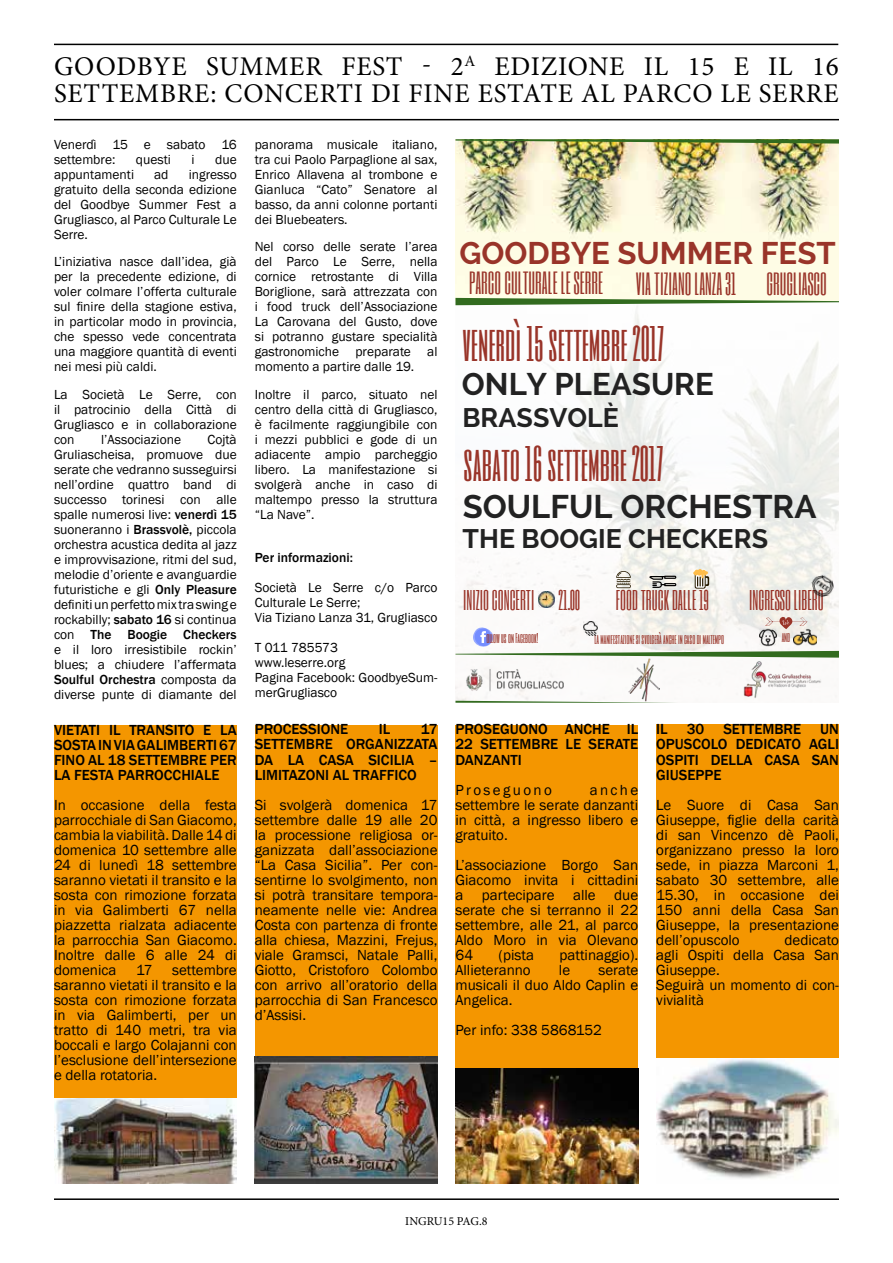
<style>
.page{position:relative;width:893px;height:1263px;background:#fff}
.page>*{position:absolute;margin:0;border:0;box-sizing:border-box;transform-origin:0 0}
.t1{font:41.55px "Six Caps";color:#993429}
.t2{font:700 32.55px "Raleway";color:#222}
.t3{font:700 31.05px "Raleway";color:#993429}
.t4{font:700 31.05px "Raleway";color:#222}
.t5{font:27px/27px "Minion Pro";letter-spacing:.03em;color:#000}
.t6{font:26.7px "Six Caps";color:#993429}
.t7{font:700 26.7px "Raleway";color:#222}
.t8{font:23.7px "Six Caps";color:#993429}
.t9{font:15px/15px "Franklin Gothic";color:#000;text-align:justify}
.t10{font:500 15px/15px "Franklin Gothic";color:#000;text-align:justify}
.t11{font:15px "Franklin Gothic";letter-spacing:.16em;color:#000}
.t12{font:13.5px/15px "Franklin Gothic";color:#000;text-align:justify}
.t13{font:500 13.5px "Franklin Gothic";color:#000}
.t14{font:12px "Minion Pro";letter-spacing:-.005em;color:#000}
.t15{font:11.85px "Six Caps";color:#993429}
.s1{font-weight:500}
</style>
<div class="page">
<hr style="left:54px;top:1198px;width:785px;height:2px;background:#000">
<div style="left:656px;top:724px;width:183px;height:458px;background:#f49600"></div>
<div style="left:455px;top:725px;width:183px;height:458px;background:#f49600"></div>
<div style="left:255px;top:725px;width:182px;height:458px;background:#f49600"></div>
<div style="left:54px;top:725px;width:183px;height:458px;background:#f49600"></div>
<hr style="left:54px;top:44px;width:784px;height:1px;background:#000">
<hr style="left:54px;top:119px;width:785px;height:1px;background:#000">
<img style="left:455px;top:305px;width:384px;height:396px">
<img style="left:455px;top:144px;width:384px;height:154px">
<svg style="left:455px;top:701px;width:222px;height:2px"></svg>
<svg style="left:455px;top:298px;width:384px;height:7px;background:#82a471"></svg>
<svg style="left:693px;top:569px;width:16px;height:20px"></svg>
<svg style="left:649px;top:576px;width:27px;height:12px"></svg>
<svg style="left:616px;top:584px;width:15px;height:4px"></svg>
<svg style="left:616px;top:571px;width:15px;height:16px"></svg>
<img style="left:538px;top:592px;width:16px;height:16px">
<img style="left:811px;top:574px;width:24px;height:24px">
<svg style="left:455px;top:617px;width:384px;height:41px"></svg>
<img style="left:629px;top:658px;width:31px;height:43px">
<img style="left:465px;top:663px;width:103px;height:34px">
<img style="left:743px;top:660px;width:78px;height:39px">
<img style="left:455px;top:139px;width:384px;height:5px">
<img style="left:54px;top:1098px;width:183px;height:85px">
<img style="left:455px;top:1068px;width:183px;height:115px">
<img style="left:255px;top:1057px;width:182px;height:126px">
<img style="left:656px;top:1059px;width:183px;height:123px">
<h3 class="t5" style="left:54px;top:53px;width:786px">GOODBYE SUMMER FEST - 2<sup>A</sup> EDIZIONE IL 15 E IL 16<br>SETTEMBRE: CONCERTI DI FINE ESTATE AL PARCO LE SERRE</h3>
<p class="t12" style="left:54px;top:137px;width:184px">Venerdì 15 e sabato 16 settembre:</p>
<p class="t12" style="left:255px;top:137px;width:184px">panorama musicale italiano, tra cui Paolo Parpaglione al sax, Enrico Allavena al trombone e Gianluca “Cato” Senatore al basso, da anni colonne portanti dei Bluebeaters.</p>
<p class="t12" style="left:255px;top:240px;width:184px">Nel corso delle serate l’area del Parco Le Serre, nella cornice retrostante di Villa Boriglione, sarà attrezzata con i food truck dell’Associazione La Carovana del Gusto, dove si potranno gustare specialità gastronomiche preparate al momento a partire dalle 19.</p>
<p class="t12" style="left:255px;top:387px;width:184px">Inoltre il parco, situato nel centro della città di Grugliasco, è facilmente raggiungibile con i mezzi pubblici e gode di un adiacente ampio parcheggio libero. La manifestazione si svolgerà anche in caso di maltempo presso la struttura “La Nave”.</p>
<p class="t13" style="left:255px;top:549px;width:100px">Per informazioni:</p>
<p class="t12" style="left:255px;top:580px;width:184px;text-align:left">Società Le Serre c/o Parco<br>Culturale Le Serre;<br>Via Tiziano Lanza 31, Grugliasco</p>
<p class="t12" style="left:255px;top:640px;width:184px;text-align:left">T 011 785573<br>www.leserre.org<br>Pagina Facebook: GoodbyeSum&shy;merGrugliasco</p>
<p class="t12" style="left:136px;top:152px;width:36px">questi</p>
<p class="t12" style="left:191px;top:152px;width:5px">i</p>
<p class="t12" style="left:215px;top:152px;width:23px">due</p>
<p class="t12" style="left:54px;top:167px;width:184px;text-indent:135px">ingresso gratuito della seconda edizione del Goodbye Summer Fest a Grugliasco, al Parco Culturale Le Serre.</p>
<p class="t12" style="left:54px;top:255px;width:184px">L’iniziativa nasce dall’idea, già per la precedente edizione, di voler colmare l’offerta culturale sul finire della stagione estiva, in particolar modo in provincia, che spesso vede concentrata una maggiore quantità di eventi nei mesi più caldi.</p>
<p class="t12" style="left:54px;top:387px;width:184px">La Società Le Serre, con il patrocinio della Città di Grugliasco e in collaborazione con</p>
<p class="t12" style="left:54px;top:167px;width:82px">appuntamenti</p>
<p class="t12" style="left:154px;top:167px;width:16px">ad</p>
<h3 class="t3" style="left:459px;top:235px;width:378px">GOODBYE SUMMER FEST</h3>
<h3 class="t6" style="left:469px;top:265px;width:359px">PARCOCULTURALE LE SERRE VIA TIZIANOLANZA 31 GRUGLIASCO</h3>
<h1 class="t1" style="left:462px;top:315px;width:203px">venerdì 15settembre 2017</h1>
<h3 class="t4" style="left:462px;top:367px;width:254px">ONLY PLEASURE</h3>
<h3 class="t7" style="left:462px;top:402px;width:158px">BRASSVOLÈ</h3>
<p class="t12" style="left:54px;top:432px;width:184px;text-indent:154px">Cojtà Gruliascheisa, promuove due serate che vedranno susseguirsi nell’ordine quattro band di successo torinesi con alle spalle numerosi live: <span class="s1">venerdì 15 </span>suoneranno i <span class="s1">Brassvolè,</span> piccola orchestra acustica dedita al jazz e improvvisazione, ritmi del sud, melodie d’oriente e avanguardie futuristiche e gli <span class="s1">Only Pleasure </span>definiti un perfetto mix tra swing e rockabilly; <span class="s1">sabato 16</span> si continua con <span class="s1">The Boogie Checkers </span>e il loro irresistibile rockin’ blues; a chiudere l’affermata <span class="s1">Soulful Orchestra</span> composta da diverse punte di diamante del</p>
<p class="t12" style="left:101px;top:432px;width:81px">l’Associazione</p>
<h1 class="t1" style="left:463px;top:435px;width:202px">sabato16settembre 2017</h1>
<h2 class="t2" style="left:463px;top:488px;width:355px">SOULFUL ORCHESTRA</h2>
<h3 class="t7" style="left:463px;top:524px;width:307px">THE BOOGIE CHECKERS</h3>
<h3 class="t8" style="left:463px;top:583px;width:118px">INIZIOCONCERTI 21.00</h3>
<h3 class="t8" style="left:749px;top:584px;width:76px">INGRESSOLIBERO</h3>
<p class="t15" style="left:486px;top:630px;width:53px">ollowusonFacebook!</p>
<p class="t15" style="left:782px;top:629px;width:10px">and</p>
<h3 class="t8" style="left:616px;top:584px;width:95px">FOODTRUCKDALLE 19</h3>
<p class="t15" style="left:595px;top:630px;width:131px">lamanifestazionesisvolgerà anche incasodimaltempo</p>
<p class="t10" style="left:54px;top:723px;width:184px">VIETATI IL TRANSITO E LA SOSTA IN VIA GALIMBERTI 67<br>FINO AL 18 SETTEMBRE PER LA FESTA PARROCCHIALE</p>
<p class="t9" style="left:54px;top:798px;width:184px">In occasione della festa parrocchiale di San Giacomo, cambia la viabilità. Dalle 14 di domenica 10 settembre alle 24 di lunedì 18 settembre saranno vietati il transito e la sosta con rimozione forzata in via Galimberti 67 nella piazzetta rialzata adiacente la parrocchia San Giacomo.<br>Inoltre dalle 6 alle 24 di domenica</p>
<p class="t9" style="left:136px;top:963px;width:18px">17</p>
<p class="t9" style="left:54px;top:963px;width:184px;text-indent:118px">settembre saranno vietati il transito e la sosta con rimozione forzata in via Galimberti, per un tratto di 140 metri, tra via boccali e largo Colajanni con l’esclusione dell’intersezione e della rotatoria.</p>
<p class="t10" style="left:255px;top:722px;width:184px;text-indent:166px">17<br>SETTEMBRE ORGANIZZATA DA LA CASA SICILIA – LIMITAZONI AL TRAFFICO</p>
<p class="t9" style="left:255px;top:797px;width:184px">Si svolgerà domenica 17 settembre dalle 19 alle 20 la processione religiosa or&shy;ganizzata dall’associazione “La Casa Sicilia”. Per con&shy;sentirne lo svolgimento, non si potrà transitare tempora&shy;neamente nelle vie: Andrea Costa con partenza di fronte alla chiesa, Mazzini, Frejus, viale Gramsci, Natale Palli, Giotto, Cristoforo Colombo con arrivo all’oratorio della parrocchia di San Francesco d’Assisi.</p>
<p class="t10" style="left:255px;top:722px;width:95px">PROCESSIONE</p>
<p class="t10" style="left:379px;top:722px;width:13px">IL</p>
<p class="t10" style="left:455px;top:722px;width:184px">PROSEGUONO ANCHE IL 22 SETTEMBRE LE SERATE DANZANTI</p>
<p class="t11" style="left:455px;top:780px;width:98px">Proseguono</p>
<p class="t9" style="left:455px;top:782px;width:184px;text-indent:134px">anche settembre le serate danzanti in città, a ingresso libero e gratuito.</p>
<p class="t9" style="left:455px;top:857px;width:184px">L’associazione Borgo San Giacomo invita i cittadini a partecipare alle due serate che si terranno il 22 settembre, alle 21, al parco Aldo Moro in via Olevano 64</p>
<p class="t9" style="left:499px;top:947px;width:37px">(pista</p>
<p class="t9" style="left:559px;top:947px;width:80px">pattinaggio).</p>
<p class="t9" style="left:455px;top:962px;width:77px">Allieteranno</p>
<p class="t9" style="left:559px;top:962px;width:13px">le</p>
<p class="t9" style="left:455px;top:962px;width:184px;text-indent:143px">serate musicali il duo Aldo Caplin e Angelica.</p>
<p class="t9" style="left:455px;top:1022px;width:148px">Per info: 338 5868152</p>
<p class="t10" style="left:656px;top:722px;width:13px">IL</p>
<p class="t10" style="left:687px;top:722px;width:19px">30</p>
<p class="t10" style="left:723px;top:722px;width:79px">SETTEMBRE</p>
<p class="t10" style="left:656px;top:722px;width:184px;text-indent:164px">UN OPUSCOLO DEDICATO AGLI OSPITI DELLA CASA SAN GIUSEPPE</p>
<p class="t9" style="left:656px;top:797px;width:184px">Le Suore di Casa San Giuseppe, figlie della carità di san Vincenzo dè Paoli, organizzano presso la loro sede, in piazza Marconi 1, sabato 30 settembre, alle 15.30, in occasione dei 150 anni della Casa San Giuseppe, la presentazione dell’opuscolo</p>
<p class="t9" style="left:656px;top:932px;width:184px;text-align:left;text-indent:128px">dedicato agli Ospiti della Casa San<br>Giuseppe.<br>Seguirà un momento di con&shy;vivialità</p>
<p class="t14" style="left:405px;top:1213px;width:84px">INGRU15 PAG.8</p>
</div>
